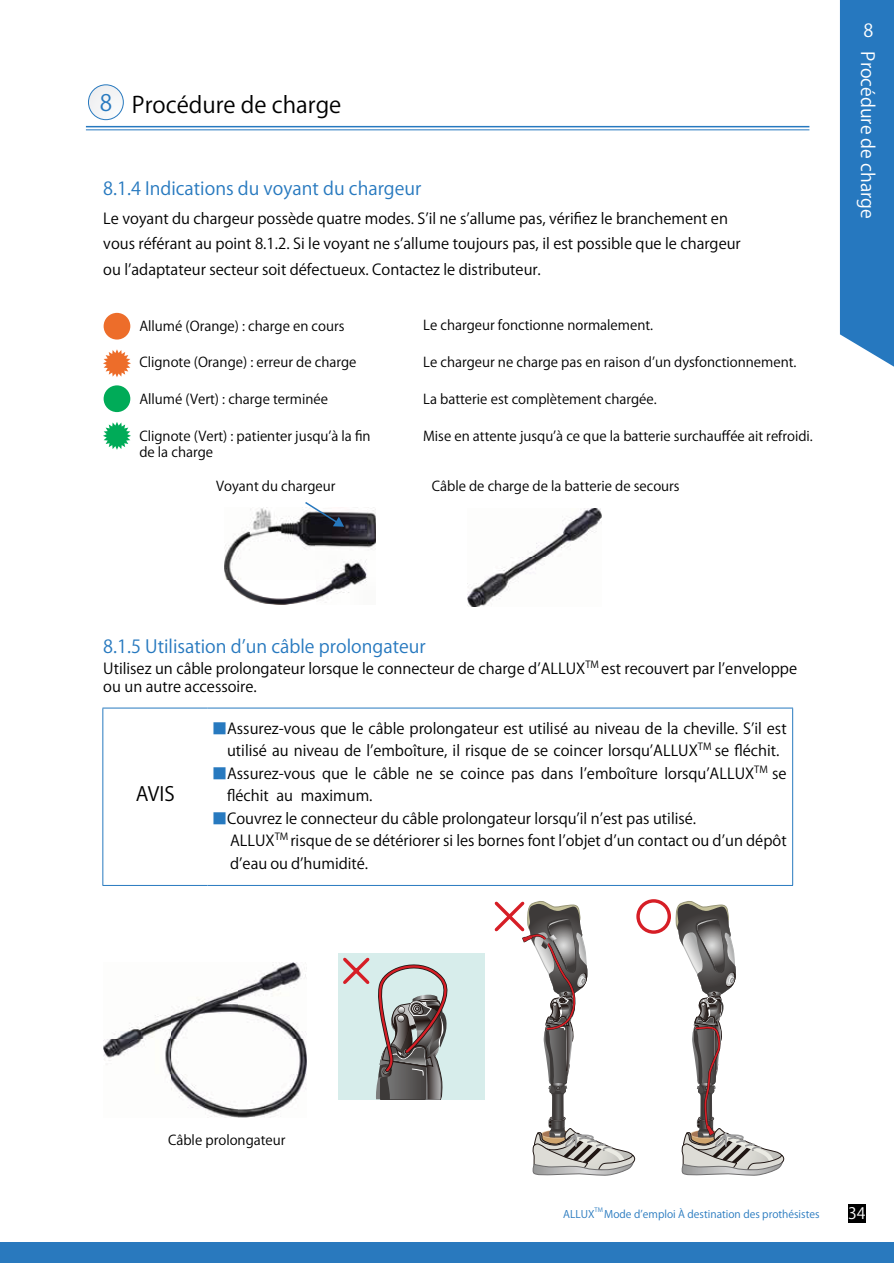
<style>
.page{position:relative;width:894px;height:1263px;background:#fff}
.page>*{position:absolute;margin:0;border:0;box-sizing:border-box;transform-origin:0 0}
.t1{font:22.5px "Koz Go Pr 6 N";color:#000}
.t2{font:19.5px "Koz Go Pr 6 N";color:#000}
.t3{font:18px "Koz Go Pr 6 N";color:#2779bf}
.t4{font:18px "Koz Go Pr 6 N";color:#fff}
.t5{font:15.75px "Koz Go Pr 6 N";color:#fff}
.t6{font:15px/22.5px "Koz Go Pr 6 N";color:#000}
.t7{font:13.5px/16.2px "Koz Go Pr 6 N";color:#000}
.t8{font:10.5px "Koz Go Pr 6 N";color:#2779bf}
.t9{font:6px "Koz Go Pr 6 N";color:#2779bf}
.s1{color:#2779bf}
</style>
<div class="page">
<hr style="left:86px;top:126px;width:723px;height:1px;background:#2678bf">
<hr style="left:86px;top:129px;width:723px;height:1px;background:#2678bf">
<div style="left:0;top:1241px;width:893px;height:22px;background:#2979be"></div>
<div style="left:847px;top:1204px;width:18px;height:18px;background:#000"></div>
<svg style="left:88px;top:85px;width:35px;height:35px"></svg>
<div style="left:88px;top:85px;width:35px;height:35px;border:1px solid #2779bf;border-radius:50%"></div>
<svg style="left:839px;top:0;width:54px;height:366px;background:#3682c3"></svg>
<svg style="left:103px;top:349px;width:28px;height:28px"></svg>
<div style="left:104px;top:313px;width:26px;height:26px;background:#ed6d2a;border-radius:50%"></div>
<svg style="left:103px;top:422px;width:28px;height:28px"></svg>
<div style="left:104px;top:385px;width:26px;height:27px;background:#00ab58;border-radius:50%"></div>
<img style="left:224px;top:508px;width:151px;height:96px">
<svg style="left:303px;top:502px;width:41px;height:25px"></svg>
<img style="left:104px;top:962px;width:202px;height:155px">
<img style="left:467px;top:508px;width:134px;height:98px">
<div style="left:338px;top:953px;width:146px;height:146px;background:#d7edeb"></div>
<svg style="left:343px;top:957px;width:105px;height:142px"></svg>
<svg style="left:494px;top:901px;width:140px;height:275px"></svg>
<svg style="left:675px;top:901px;width:108px;height:275px"></svg>
<div style="left:636px;top:899px;width:34px;height:34px;border:3px solid #d61e26;border-radius:50%"></div>
<hr style="left:102px;top:707px;width:105px;height:1px;background:#2779bf">
<hr style="left:102px;top:708px;width:1px;height:177px;background:#2779bf">
<hr style="left:207px;top:707px;width:585px;height:1px;background:#2779bf">
<hr style="left:792px;top:708px;width:1px;height:177px;background:#2779bf">
<hr style="left:102px;top:885px;width:105px;height:1px;background:#2779bf">
<hr style="left:207px;top:885px;width:585px;height:1px;background:#2779bf">
<h1 class="t1" style="left:100px;top:92px;width:243px"><span class="s1">8</span> Procédure de charge</h1>
<p class="t3" style="left:103px;top:178px;width:319px">8.1.4 Indications du voyant du chargeur</p>
<p class="t6" style="left:103px;top:206px;width:638px;line-height:25.7px">Le voyant du chargeur possède quatre modes. S’il ne s’allume pas, vérifiez le branchement en vous référant au point 8.1.2. Si le voyant ne s’allume toujours pas, il est possible que le chargeur ou l’adaptateur secteur soit défectueux. Contactez le distributeur.</p>
<p class="t7" style="left:139px;top:318px;width:206px">Allumé (Orange) : charge en cours</p>
<p class="t7" style="left:423px;top:318px;width:231px">Le chargeur fonctionne normalement.</p>
<p class="t7" style="left:139px;top:354px;width:218px">Clignote (Orange) : erreur de charge</p>
<p class="t7" style="left:423px;top:354px;width:374px">Le chargeur ne charge pas en raison d’un dysfonctionnement.</p>
<p class="t7" style="left:423px;top:391px;width:235px">La batterie est complètement chargée.</p>
<p class="t7" style="left:423px;top:428px;width:391px">Mise en attente jusqu’à ce que la batterie surchauffée ait refroidi.</p>
<p class="t7" style="left:139px;top:391px;width:190px">Allumé (Vert) : charge terminée</p>
<p class="t7" style="left:139px;top:428px;width:233px">Clignote (Vert) : patienter jusqu’à la fin de la charge</p>
<p class="t7" style="left:216px;top:478px;width:121px">Voyant du chargeur</p>
<p class="t7" style="left:431px;top:478px;width:249px">Câble de charge de la batterie de secours</p>
<p class="t4" style="left:863px;top:20px;width:11px">8</p>
<p class="t4" style="left:877px;top:51px;width:169px;rotate:90deg">Procédure de charge</p>
<p class="t3" style="left:103px;top:636px;width:324px">8.1.5 Utilisation d’un câble prolongateur</p>
<p class="t6" style="left:103px;top:660px;width:695px;line-height:18px">Utilisez un câble prolongateur lorsque le connecteur de charge d’ALLUX<sup>TM</sup> est recouvert par l’enveloppe ou un autre accessoire.</p>
<h2 class="t2" style="left:136px;top:783px;width:41px">AVIS</h2>
<p class="t6" style="left:212px;top:717px;width:576px;text-align:center"><span class="s1">■</span>Assurez-vous que le câble prolongateur est utilisé au niveau de la cheville. S’il est utilisé au niveau de l’emboîture, il risque de se coincer lorsqu’ALLUX<sup>TM</sup> se fléchit.</p>
<p class="t6" style="left:227px;top:762px;width:561px;text-indent:-15px"><span class="s1">■</span>Assurez-vous que le câble ne se coince pas dans l’emboîture lorsqu’ALLUX<sup>TM</sup> se fléchit au maximum.</p>
<p class="t6" style="left:230px;top:807px;width:558px;text-indent:-18px"><span class="s1">■</span>Couvrez le connecteur du câble prolongateur lorsqu’il n’est pas utilisé.<br>ALLUX<sup>TM</sup> risque de se détériorer si les bornes font l’objet d’un contact ou d’un dépôt d’eau ou d’humidité.</p>
<p class="t7" style="left:168px;top:1132px;width:119px">Câble prolongateur</p>
<p class="t8" style="left:563px;top:1207px;width:33px">ALLUX</p>
<p class="t9" style="left:594px;top:1206px;width:10px">TM</p>
<p class="t8" style="left:604px;top:1207px;width:217px">Mode d’emploi À destination des prothésistes</p>
<p class="t5" style="left:847px;top:1204px;width:19px">34</p>
</div>
